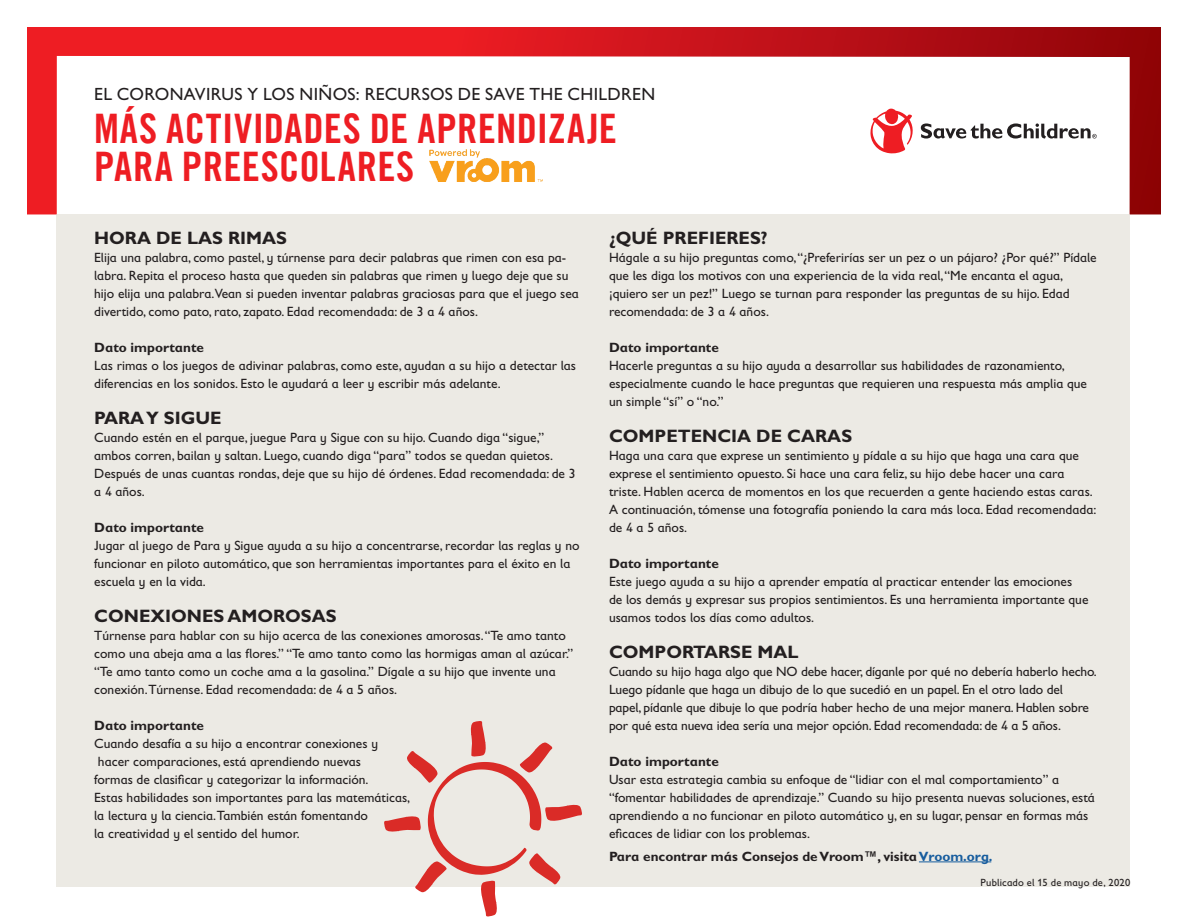
<style>
.page{position:relative;width:1188px;height:918px;background:#fff}
.page>*{position:absolute;margin:0;border:0;box-sizing:border-box;transform-origin:0 0}
.t1{font:40.8px/38.2px "Trade Gothic LT Com Bd Cn 20";letter-spacing:.01em;color:#ee1d23}
.t2{font:700 18px "Gill Sans Infant Std";color:#231f20}
.t3{font:17.7px "Gill Sans Infant Std";letter-spacing:.02em;color:#231f20}
.t4{font:13.5px/18px "Gill Sans Infant Std";color:#231f20}
.t5{font:700 13.5px "Gill Sans Infant Std";color:#231f20}
.t6{font:10.5px "Gill Sans Infant Std";letter-spacing:.02em;color:#231f20}
.s1{color:#175d9e}
</style>
<div class="page">
<svg style="left:27px;top:27px;width:1134px;height:187px"></svg>
<svg style="left:870px;top:108px;width:44px;height:46px"></svg>
<svg style="left:921px;top:123px;width:176px;height:16px"></svg>
<div style="left:56px;top:214px;width:1074px;height:672px;background:#eceae4"></div>
<img style="left:429px;top:149px;width:114px;height:33px">
<hr style="left:919px;top:862px;width:72px;height:1px;background:#175d9e">
<svg style="left:383px;top:721px;width:200px;height:196px"></svg>
<h3 class="t3" style="left:94px;top:84px;width:563px">EL CORONAVIRUS Y LOS NIÑOS: RECURSOS DE SAVE THE CHILDREN</h3>
<h1 class="t1" style="left:94px;top:109px;width:524px">MÁS ACTIVIDADES DE APRENDIZAJE<br>PARA PREESCOLARES</h1>
<h2 class="t2" style="left:94px;top:228px;width:194px">HORA DE LAS RIMAS</h2>
<p class="t4" style="left:94px;top:249px;width:486px">Elija una palabra, como pastel, y túrnense para decir palabras que rimen con esa pa&shy;labra. Repita el proceso hasta que queden sin palabras que rimen y luego deje que su hijo elija una palabra.Vean si pueden inventar palabras graciosas para que el juego sea divertido, como pato, rato, zapato. Edad recomendada: de 3 a 4 años.</p>
<p class="t5" style="left:94px;top:340px;width:111px">Dato importante</p>
<p class="t4" style="left:94px;top:357px;width:483px">Las rimas o los juegos de adivinar palabras, como este, ayudan a su hijo a detectar las diferencias en los sonidos. Esto le ayudará a leer y escribir más adelante.</p>
<h2 class="t2" style="left:94px;top:408px;width:129px">PARA Y SIGUE</h2>
<p class="t4" style="left:94px;top:429px;width:483px">Cuando estén en el parque, juegue Para y Sigue con su hijo. Cuando diga “sigue,” ambos corren, bailan y saltan. Luego, cuando diga “para” todos se quedan quietos.<br>Después de unas cuantas rondas, deje que su hijo dé órdenes. Edad recomendada: de 3 a 4 años.</p>
<p class="t5" style="left:94px;top:520px;width:111px">Dato importante</p>
<p class="t4" style="left:94px;top:537px;width:487px">Jugar al juego de Para y Sigue ayuda a su hijo a concentrarse, recordar las reglas y no funcionar en piloto automático, que son herramientas importantes para el éxito en la escuela y en la vida.</p>
<h2 class="t2" style="left:94px;top:606px;width:244px">CONEXIONES AMOROSAS</h2>
<p class="t4" style="left:94px;top:627px;width:481px">Túrnense para hablar con su hijo acerca de las conexiones amorosas. “Te amo tanto como una abeja ama a las flores.” “Te amo tanto como las hormigas aman al azúcar.” “Te amo tanto como un coche ama a la gasolina.” Dígale a su hijo que invente una conexión.Túrnense. Edad recomendada: de 4 a 5 años.</p>
<p class="t5" style="left:94px;top:718px;width:111px">Dato importante</p>
<p class="t4" style="left:94px;top:735px;width:317px">Cuando desafía a su hijo a encontrar conexiones y hacer comparaciones, está aprendiendo nuevas<br>formas de clasificar y categorizar la información.<br>Estas habilidades son importantes para las matemáticas, la lectura y la ciencia.También están fomentando<br>la creatividad y el sentido del humor.</p>
<h2 class="t2" style="left:609px;top:228px;width:160px">¿QUÉ PREFIERES?</h2>
<p class="t4" style="left:609px;top:249px;width:489px">Hágale a su hijo preguntas como, “¿Preferirías ser un pez o un pájaro? ¿Por qué?” Pídale que les diga los motivos con una experiencia de la vida real, “Me encanta el agua, ¡quiero ser un pez!” Luego se turnan para responder las preguntas de su hijo. Edad recomendada: de 3 a 4 años.</p>
<p class="t5" style="left:609px;top:340px;width:111px">Dato importante</p>
<p class="t4" style="left:609px;top:357px;width:480px">Hacerle preguntas a su hijo ayuda a desarrollar sus habilidades de razonamiento, especialmente cuando le hace preguntas que requieren una respuesta más amplia que un simple “sí” o “no.”</p>
<h2 class="t2" style="left:609px;top:426px;width:245px">COMPETENCIA DE CARAS</h2>
<p class="t4" style="left:609px;top:447px;width:489px">Haga una cara que exprese un sentimiento y pídale a su hijo que haga una cara que exprese el sentimiento opuesto. Si hace una cara feliz, su hijo debe hacer una cara triste. Hablen acerca de momentos en los que recuerden a gente haciendo estas caras.<br>A continuación, tómense una fotografía poniendo la cara más loca. Edad recomendada: de 4 a 5 años.</p>
<p class="t5" style="left:609px;top:556px;width:111px">Dato importante</p>
<p class="t4" style="left:609px;top:573px;width:481px">Este juego ayuda a su hijo a aprender empatía al practicar entender las emociones de los demás y expresar sus propios sentimientos. Es una herramienta importante que usamos todos los días como adultos.</p>
<h2 class="t2" style="left:609px;top:642px;width:191px">COMPORTARSE MAL</h2>
<p class="t4" style="left:609px;top:663px;width:489px">Cuando su hijo haga algo que NO debe hacer, díganle por qué no debería haberlo hecho.<br>Luego pídanle que haga un dibujo de lo que sucedió en un papel. En el otro lado del papel, pídanle que dibuje lo que podría haber hecho de una mejor manera. Hablen sobre por qué esta nueva idea sería una mejor opción. Edad recomendada: de 4 a 5 años.</p>
<p class="t5" style="left:609px;top:754px;width:111px">Dato importante</p>
<p class="t4" style="left:609px;top:771px;width:487px">Usar esta estrategia cambia su enfoque de “lidiar con el mal comportamiento” a “fomentar habilidades de aprendizaje.” Cuando su hijo presenta nuevas soluciones, está aprendiendo a no funcionar en piloto automático y, en su lugar, pensar en formas más eficaces de lidiar con los problemas.</p>
<p class="t5" style="left:609px;top:848px;width:385px">Para encontrar más Consejos de Vroom™, visita <span class="s1">Vroom.org.</span></p>
<p class="t6" style="left:981px;top:877px;width:151px">Publicado el 15 de mayo de, 2020</p>
</div>
